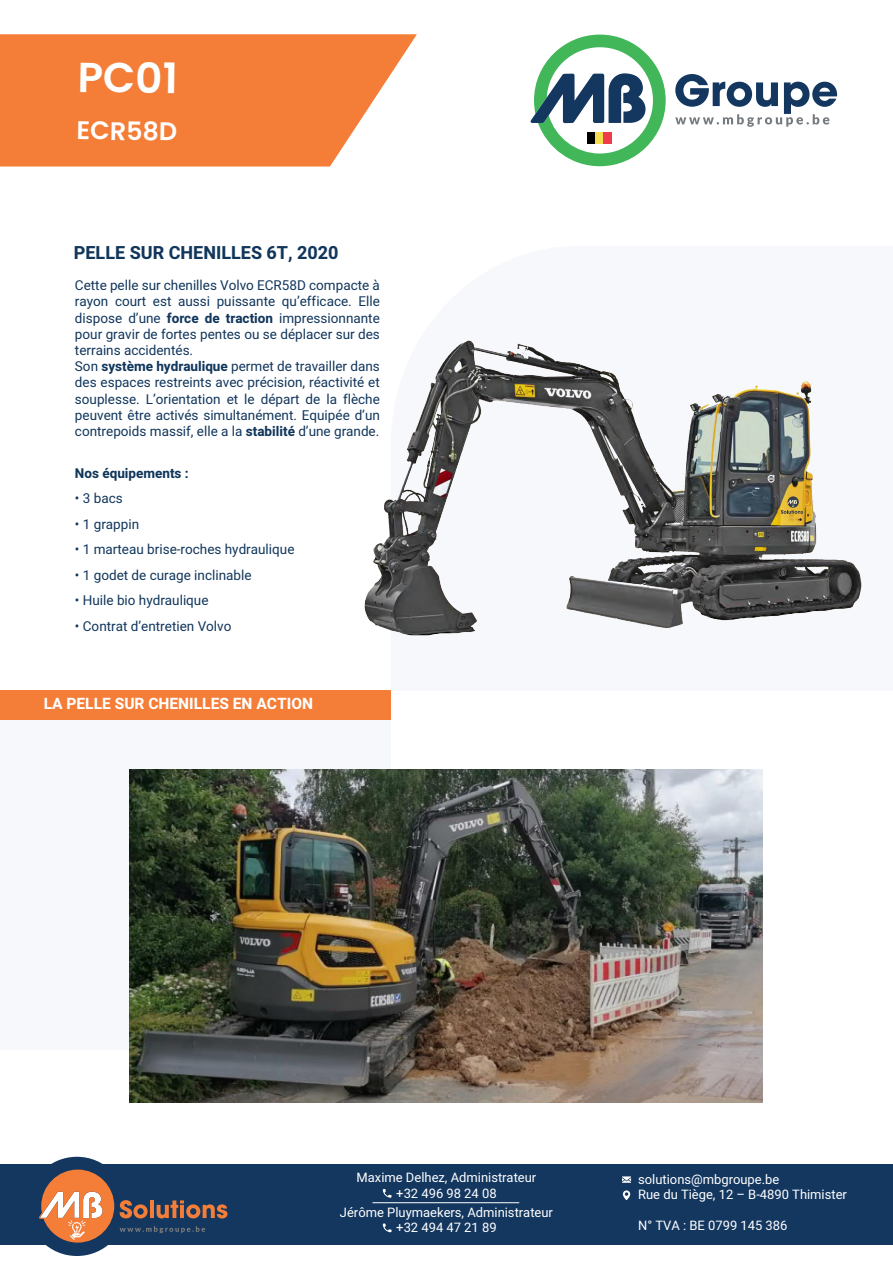
<style>
.page{position:relative;width:893px;height:1263px;background:#fff}
.page>*{position:absolute;margin:0;border:0;box-sizing:border-box;transform-origin:0 0}
.t1{font:600 42px "Poppins";color:#fff}
.t2{font:600 25.5px "Poppins";color:#fff}
.t3{font:700 18px "Heebo";color:#11365c}
.t4{font:700 15.6px "Heebo";color:#fff}
.t5{font:13.5px/16.2px "Heebo";color:#11365c}
.t6{font:700 13.5px "Heebo";color:#11365c}
.t7{font:12.9px/15.6px "Heebo";color:#fff;text-align:center}
.s1{font-weight:700}
</style>
<div class="page">
<div style="left:0;top:34px;width:269px;height:133px;background:#f47e38"></div>
<div style="left:0;top:691px;width:391px;height:29px;background:#f47e38"></div>
<img style="left:129px;top:769px;width:633px;height:333px">
<div style="left:0;top:1164px;width:893px;height:80px;background:#143760"></div>
<div style="left:27px;top:1157px;width:100px;height:99px;background:#143760;border-radius:50%"></div>
<svg style="left:120px;top:1226px;width:85px;height:7px"></svg>
<svg style="left:120px;top:1200px;width:28px;height:18px"></svg>
<hr style="left:150px;top:1200px;width:4px;height:18px;background:#f47d38">
<svg style="left:157px;top:1200px;width:70px;height:18px"></svg>
<hr style="left:180px;top:1205px;width:4px;height:13px;background:#f47d38">
<svg style="left:39px;top:1169px;width:75px;height:73px"></svg>
<img style="left:269px;top:34px;width:593px;height:918px">
<svg style="left:530px;top:35px;width:136px;height:131px"></svg>
<svg style="left:675px;top:74px;width:162px;height:53px"></svg>
<svg style="left:623px;top:1190px;width:7px;height:10px"></svg>
<svg style="left:622px;top:1176px;width:9px;height:7px"></svg>
<svg style="left:383px;top:1189px;width:9px;height:9px"></svg>
<svg style="left:383px;top:1223px;width:9px;height:9px"></svg>
<hr style="left:372px;top:1202px;width:147px;height:1px;background:#fff">
<svg style="left:781px;top:496px;width:22px;height:18px"></svg>
<h1 class="t1" style="left:78px;top:53px;width:102px;rotate:1deg">PC01</h1>
<h2 class="t2" style="left:77px;top:115px;width:102px;rotate:1deg">ECR58D</h2>
<h3 class="t3" style="left:74px;top:240px;width:266px">PELLE SUR CHENILLES 6T, 2020</h3>
<p class="t5" style="left:75px;top:277px;width:306px">Cette pelle sur chenilles Volvo ECR58D compacte à rayon court est aussi puissante qu’efficace. Elle dispose d’une <span class="s1">force de traction</span> impressionnante pour gravir de fortes pentes ou se déplacer sur des terrains accidentés.<br>Son <span class="s1">système hydraulique</span> permet de travailler dans des espaces restreints avec précision, réactivité et souplesse. L’orientation et le départ de la flèche peuvent être activés simultanément. Equipée d’un contrepoids massif, elle a la <span class="s1">stabilité</span> d’une grande.</p>
<p class="t6" style="left:75px;top:463px;width:115px">Nos équipements :</p>
<p class="t5" style="left:75px;top:490px;width:49px">• 3 bacs</p>
<p class="t5" style="left:75px;top:516px;width:66px">• 1 grappin</p>
<p class="t5" style="left:75px;top:541px;width:221px">• 1 marteau brise-roches hydraulique</p>
<p class="t5" style="left:75px;top:567px;width:178px">• 1 godet de curage inclinable</p>
<p class="t5" style="left:75px;top:592px;width:135px">• Huile bio hydraulique</p>
<p class="t5" style="left:75px;top:618px;width:158px">• Contrat d’entretien Volvo</p>
<p class="t4" style="left:44px;top:692px;width:271px">LA PELLE SUR CHENILLES EN ACTION</p>
<p class="t7" style="left:357px;top:1169px;width:181px">Maxime Delhez, Administrateur +32 496 98 24 08</p>
<p class="t7" style="left:340px;top:1204px;width:215px">Jérôme Pluymaekers, Administrateur +32 494 47 21 89</p>
<p class="t7" style="left:638px;top:1171px;width:210px;text-align:left">solutions@mbgroupe.be<br>Rue du Tiège, 12 – B-4890 Thimister</p>
<p class="t7" style="left:638px;top:1218px;width:151px">N° TVA : BE 0799 145 386</p>
</div>
